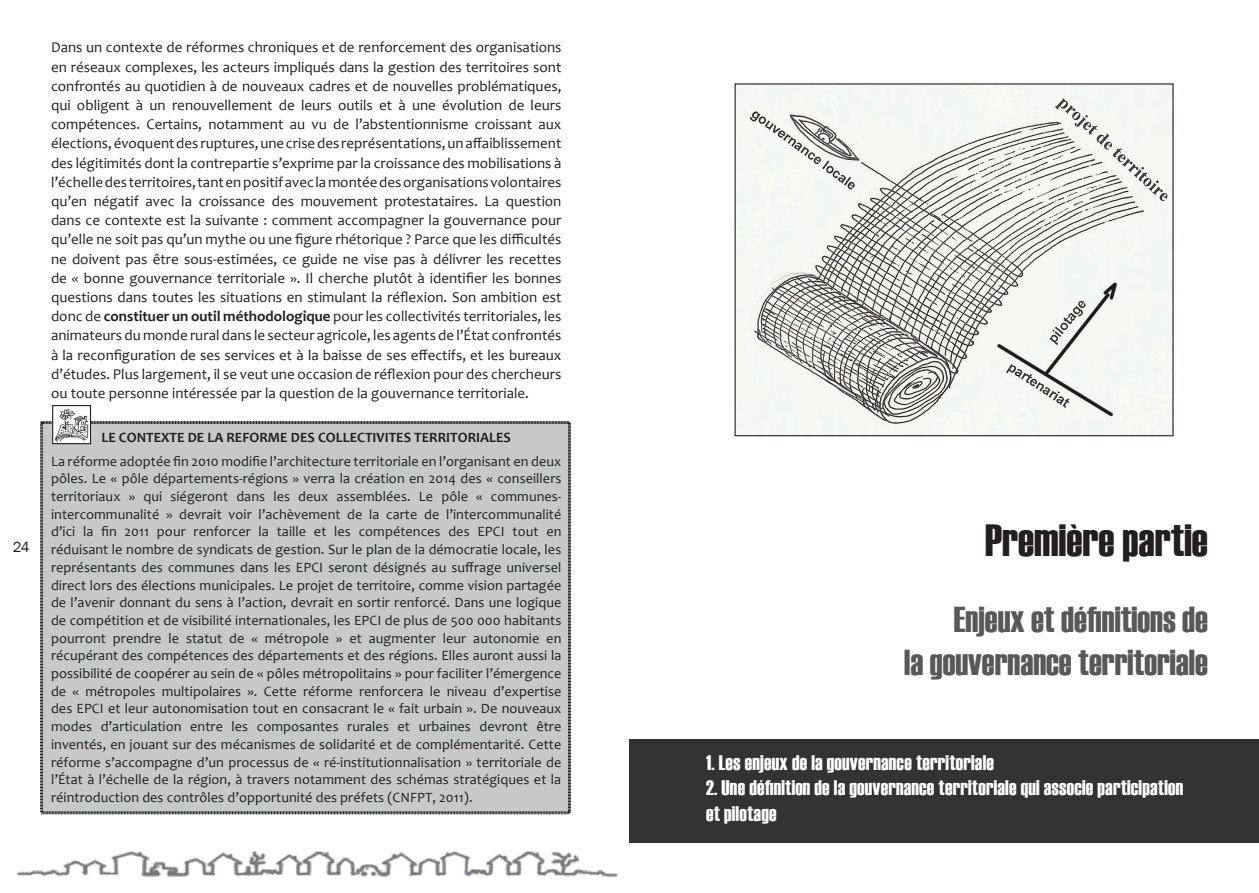
<style>
.page{position:relative;width:1259px;height:893px;background:#fff}
.page>*{position:absolute;margin:0;border:0;box-sizing:border-box;transform-origin:0 0}
.t1{font:45px "Haettenschweiler";color:#231f20}
.t2{font:36px "Haettenschweiler";color:#57585a}
.t3{font:21px/25.2px "Haettenschweiler";letter-spacing:.01em;color:#fff}
.t4{font:15px/19.2px "Candara";color:#231f20;text-align:justify}
.t5{font:15px "Franklin Gothic";color:#231f20}
.t6{font:14.25px/17.7px "Candara";letter-spacing:.005em;color:#231f20;text-align:justify}
.t7{font:700 14.25px "Candara";color:#231f20}
.s1{font-weight:700}
</style>
<div class="page">
<img style="left:16px;top:851px;width:602px;height:27px">
<div style="left:40px;top:420px;width:531px;height:395px;background:#c7c8ca"></div>
<div style="left:629px;top:739px;width:630px;height:104px;background:#333"></div>
<img style="left:736px;top:85px;width:435px;height:349px">
<img style="left:54px;top:408px;width:35px;height:34px">
<div style="left:52px;top:405px;width:39px;height:39px;border:1px solid #231f20"></div>
<p class="t5" style="left:13px;top:537px;width:18px">24</p>
<p class="t4" style="left:51px;top:38px;width:512px">Dans un contexte de réformes chroniques et de renforcement des organisations en réseaux complexes, les acteurs impliqués dans la gestion des territoires sont confrontés au quotidien à de nouveaux cadres et de nouvelles problématiques, qui obligent à un renouvellement de leurs outils et à une évolution de leurs compétences. Certains, notamment au vu de l’abstentionnisme croissant aux élections, évoquent des ruptures, une crise des représentations, un affaiblissement des légitimités dont la contrepartie s’exprime par la croissance des mobilisations à l’échelle des territoires, tant en positif avec la montée des organisations volontaires qu’en négatif avec la croissance des mouvement protestataires. La question dans ce contexte est la suivante : comment accompagner la gouvernance pour qu’elle ne soit pas qu’un mythe ou une figure rhétorique ? Parce que les difficultés ne doivent pas être sous-estimées, ce guide ne vise pas à délivrer les recettes de « bonne gouvernance territoriale ». Il cherche plutôt à identifier les bonnes questions dans toutes les situations en stimulant la réflexion. Son ambition est donc de <span class="s1">constituer un outil méthodologique</span> pour les collectivités territoriales, les animateurs du monde rural dans le secteur agricole, les agents de l’État confrontés à la reconfiguration de ses services et à la baisse de ses effectifs, et les bureaux d’études. Plus largement, il se veut une occasion de réflexion pour des chercheurs ou toute personne intéressée par la question de la gouvernance territoriale.</p>
<p class="t7" style="left:101px;top:429px;width:411px">LE CONTEXTE DE LA REFORME DES COLLECTIVITES TERRITORIALES</p>
<p class="t6" style="left:51px;top:452px;width:512px">La réforme adoptée fin 2010 modifie l’architecture territoriale en l’organisant en deux pôles. Le « pôle départements-régions » verra la création en 2014 des « conseillers territoriaux » qui siégeront dans les deux assemblées. Le pôle « communes&shy;intercommunalité » devrait voir l’achèvement de la carte de l’intercommunalité d’ici la fin 2011 pour renforcer la taille et les compétences des EPCI tout en réduisant le nombre de syndicats de gestion. Sur le plan de la démocratie locale, les représentants des communes dans les EPCI seront désignés au suffrage universel direct lors des élections municipales. Le projet de territoire, comme vision partagée de l’avenir donnant du sens à l’action, devrait en sortir renforcé. Dans une logique de compétition et de visibilité internationales, les EPCI de plus de 500 000 habitants pourront prendre le statut de « métropole » et augmenter leur autonomie en récupérant des compétences des départements et des régions. Elles auront aussi la possibilité de coopérer au sein de « pôles métropolitains » pour faciliter l’émergence de « métropoles multipolaires ». Cette réforme renforcera le niveau d’expertise des EPCI et leur autonomisation tout en consacrant le « fait urbain ». De nouveaux modes d’articulation entre les composantes rurales et urbaines devront être inventés, en jouant sur des mécanismes de solidarité et de complémentarité. Cette réforme s’accompagne d’un processus de « ré-institutionnalisation » territoriale de l’État à l’échelle de la région, à travers notamment des schémas stratégiques et la réintroduction des contrôles d’opportunité des préfets (CNFPT, 2011).</p>
<p class="t1" style="left:985px;top:510px;width:224px">Première partie</p>
<p class="t2" style="left:954px;top:595px;width:255px">Enjeux et définitions de</p>
<p class="t2" style="left:904px;top:638px;width:305px">la gouvernance territoriale</p>
<p class="t3" style="left:706px;top:750px;width:289px">1. Les enjeux de la gouvernance territoriale</p>
<p class="t3" style="left:706px;top:775px;width:478px">2. Une définition de la gouvernance territoriale qui associe participation et pilotage</p>
</div>
